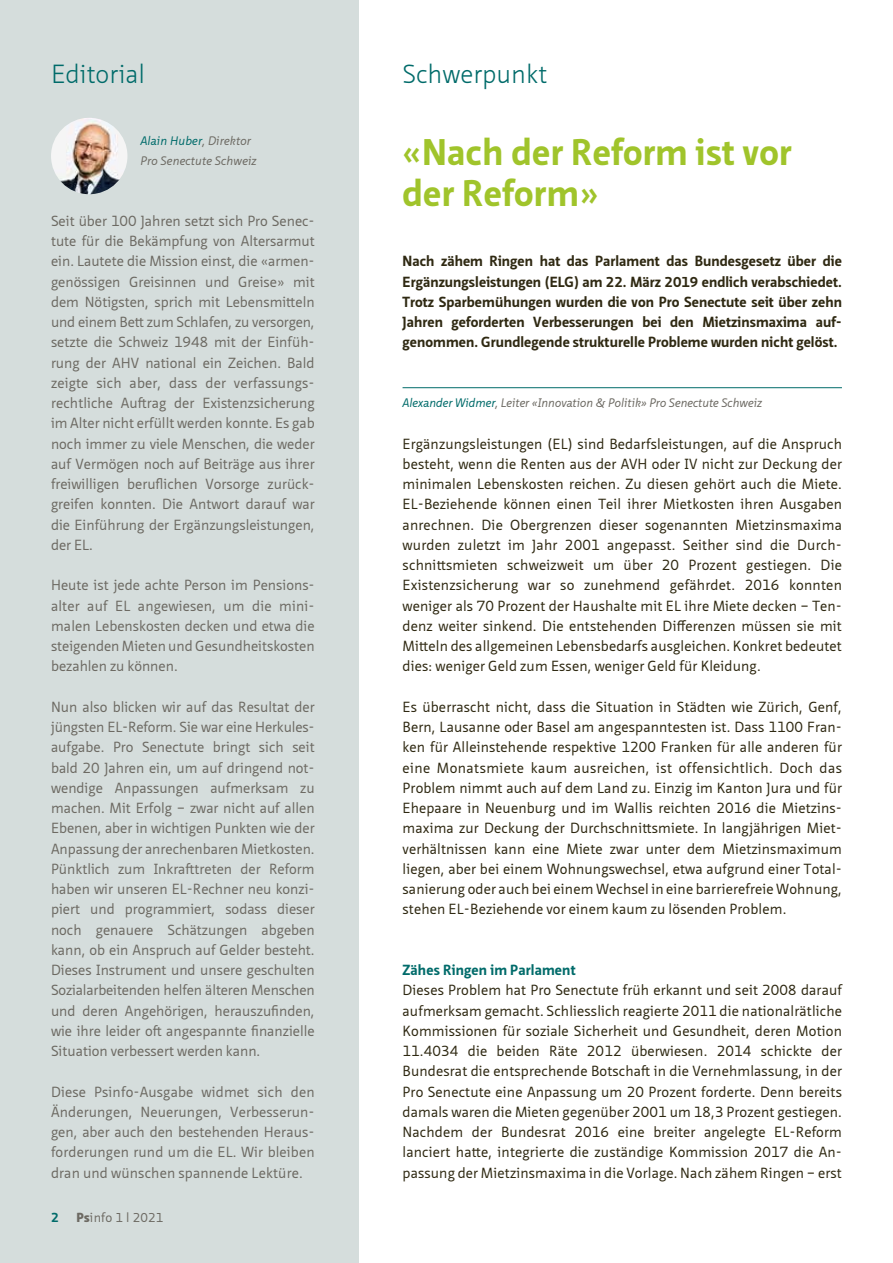
<style>
.page{position:relative;width:893px;height:1263px;background:#fff}
.page>*{position:absolute;margin:0;border:0;box-sizing:border-box;transform-origin:0 0}
.t1{font:700 36px/40.5px "Neue Sans Pro";letter-spacing:.01em;color:#a0c42b}
.t2{font:300 25.5px "Neue Sans Pro";color:#006b6a}
.t3{font:14.25px/20.2px "Neue Sans Pro";letter-spacing:.01em;color:#2f2912}
.t4{font:14.25px/20.2px "Neue Sans Pro";color:#6d6a63}
.t5{font:700 14.25px/20.2px "Neue Sans Pro";letter-spacing:.005em;color:#2f2912;text-align:justify}
.t6{font:700 14.25px "Neue Sans Pro";letter-spacing:.01em;color:#006b6a}
.t7{font:12.75px "Neue Sans Pro";color:#6d6a63}
.t8{font:700 12.75px "Neue Sans Pro";color:#006b6a}
.t9{font:italic 12px/20.2px "Neue Sans Pro";color:#6d6a63}
.s1{color:#006b6a}
.s2{font-weight:900}
.s3{font-size:12.45px}
.s4{font-size:13.95px}
</style>
<div class="page">
<div style="left:0;top:0;width:359px;height:1263px;background:#d5dddc"></div>
<img style="left:51px;top:118px;width:76px;height:76px;border-radius:38px">
<hr style="left:403px;top:387px;width:439px;height:1px;background:#006b6a">
<h2 class="t2" style="left:51px;top:58px;width:96px">Editorial</h2>
<h2 class="t2" style="left:402px;top:58px;width:146px">Schwerpunkt</h2>
<p class="t9" style="left:140px;top:130px;width:118px"><span class="s1">Alain Huber</span>, Direktor<br>Pro Senectute Schweiz</p>
<p class="t4" style="left:51px;top:210px;width:265px;text-align:justify">Seit über 100 Jahren setzt sich Pro Senec&shy;tute für die Bekämpfung von Altersarmut ein. Lautete die Mission einst, die «armen&shy;genössigen Greisinnen und Greise» mit dem Nötigsten, sprich mit Lebensmitteln und einem Bett zum Schlafen, zu versorgen, setzte die Schweiz 1948 mit der Einfüh&shy;rung der AHV national ein Zeichen. Bald zeigte sich aber, dass der verfassungs&shy;rechtliche Auftrag der Existenzsicherung im Alter nicht erfüllt werden konnte. Es gab noch immer zu viele Menschen, die weder auf Vermögen noch auf Beiträge aus ihrer freiwilligen beruflichen Vorsorge zurück&shy;greifen konnten. Die Antwort darauf war die Einführung der Ergänzungsleistungen, der EL.</p>
<p class="t4" style="left:51px;top:575px;width:265px">Heute ist jede achte Person im Pensions&shy;alter auf EL angewiesen, um die mini&shy;malen Lebenskosten decken und etwa die steigenden Mieten und Gesundheitskosten bezahlen zu können.</p>
<p class="t4" style="left:51px;top:696px;width:265px">Nun also blicken wir auf das Resultat der jüngsten EL-Reform. Sie war eine Herkules&shy;aufgabe. Pro Senectute bringt sich seit bald 20 Jahren ein, um auf dringend not&shy;wendige Anpassungen aufmerksam zu machen. Mit Erfolg – zwar nicht auf allen Ebenen, aber in wichtigen Punkten wie der Anpassung der anrechenbaren Mietkosten.<br>Pünktlich zum Inkrafttreten der Reform haben wir unseren EL-Rechner neu konzi&shy;piert und programmiert, sodass dieser noch genauere Schätzungen abgeben kann, ob ein Anspruch auf Gelder besteht.<br>Dieses Instrument und unsere geschulten Sozialarbeitenden helfen älteren Menschen und deren Angehörigen, herauszufinden, wie ihre leider oft angespannte finanzielle Situation verbessert werden kann.</p>
<p class="t4" style="left:51px;top:1081px;width:265px">Diese Psinfo-Ausgabe widmet sich den Änderungen, Neuerungen, Verbesserun&shy;gen, aber auch den bestehenden Heraus&shy;forderungen rund um die EL. Wir bleiben dran und wünschen spannende Lektüre.</p>
<p class="t8" style="left:51px;top:1209px;width:9px">2</p>
<p class="t7" style="left:77px;top:1209px;width:88px"><span class="s2">Ps</span>info <span class="s3">1</span> l <span class="s3">2021</span></p>
<h1 class="t1" style="left:403px;top:132px;width:390px">«Nach der Reform ist vor der Reform»</h1>
<p class="t5" style="left:403px;top:251px;width:441px">Nach zähem Ringen hat das Parlament das Bundesgesetz über die Ergänzungsleistungen (ELG) am <span class="s4">22</span>. März <span class="s4">2019</span> endlich verabschiedet.<br>Trotz Sparbemühungen wurden die von Pro Senectute seit über zehn Jahren geforderten Verbesserungen bei den Mietzinsmaxima auf&shy;genommen. Grundlegende strukturelle Probleme wurden nicht gelöst.</p>
<p class="t9" style="left:403px;top:393px;width:361px"><span class="s1">Alexander Widmer</span>, Leiter «Innovation &amp; Politik» Pro Senectute Schweiz</p>
<p class="t3" style="left:403px;top:433px;width:441px;text-align:justify">Ergänzungsleistungen (EL) sind Bedarfsleistungen, auf die Anspruch besteht, wenn die Renten aus der AVH oder IV nicht zur Deckung der minimalen Lebenskosten reichen. Zu diesen gehört auch die Miete.<br>EL-Beziehende können einen Teil ihrer Mietkosten ihren Ausgaben anrechnen. Die Obergrenzen dieser sogenannten Mietzinsmaxima wurden zuletzt im Jahr 2001 angepasst. Seither sind die Durch&shy;schnittsmieten schweizweit um über 20 Prozent gestiegen. Die Existenzsicherung war so zunehmend gefährdet. 2016 konnten weniger als 70 Prozent der Haushalte mit EL ihre Miete decken – Ten&shy;denz weiter sinkend. Die entstehenden Differenzen müssen sie mit Mitteln des allgemeinen Lebensbedarfs ausgleichen. Konkret bedeutet dies: weniger Geld zum Essen, weniger Geld für Kleidung.</p>
<p class="t3" style="left:403px;top:696px;width:441px">Es überrascht nicht, dass die Situation in Städten wie Zürich, Genf, Bern, Lausanne oder Basel am angespanntesten ist. Dass 1100 Fran&shy;ken für Alleinstehende respektive 1200 Franken für alle anderen für eine Monatsmiete kaum ausreichen, ist offensichtlich. Doch das Problem nimmt auch auf dem Land zu. Einzig im Kanton Jura und für Ehepaare in Neuenburg und im Wallis reichten 2016 die Mietzins&shy;maxima zur Deckung der Durchschnittsmiete. In langjährigen Miet&shy;verhältnissen kann eine Miete zwar unter dem Mietzinsmaximum liegen, aber bei einem Wohnungswechsel, etwa aufgrund einer Total&shy;sanierung oder auch bei einem Wechsel in eine barrierefreie Wohnung, stehen EL-Beziehende vor einem kaum zu lösenden Problem.</p>
<p class="t6" style="left:403px;top:961px;width:175px">Zähes Ringen im Parlament</p>
<p class="t3" style="left:403px;top:980px;width:441px">Dieses Problem hat Pro Senectute früh erkannt und seit 2008 darauf aufmerksam gemacht. Schliesslich reagierte 2011 die nationalrätliche Kommissionen für soziale Sicherheit und Gesundheit, deren Motion 11.4034 die beiden Räte 2012 überwiesen. 2014 schickte der Bundesrat die entsprechende Botschaft in die Vernehmlassung, in der Pro Senectute eine Anpassung um 20 Prozent forderte. Denn bereits damals waren die Mieten gegenüber 2001 um 18,3 Prozent gestiegen.<br>Nachdem der Bundesrat 2016 eine breiter angelegte EL-Reform lanciert hatte, integrierte die zuständige Kommission 2017 die An&shy;passung der Mietzinsmaxima in die Vorlage. Nach zähem Ringen – erst</p>
</div>
